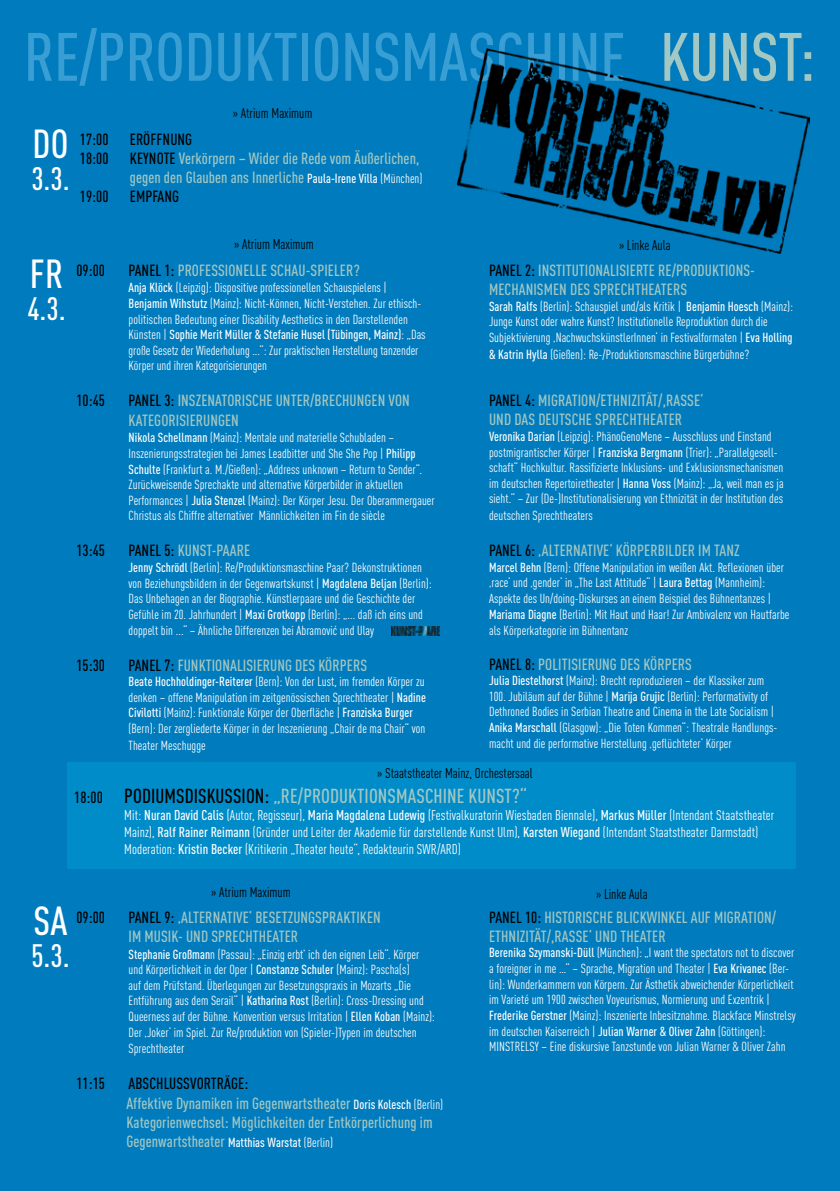
<style>
.page{position:relative;width:840px;height:1191px;background:#fff}
.page>*{position:absolute;margin:0;border:0;box-sizing:border-box;transform-origin:0 0}
.t1{font:500 condensed 67.2px "DIN Pro";letter-spacing:-.005em;color:#389ed3}
.t2{font:500 condensed 40px "DIN Pro";color:#fff}
.t3{font:500 condensed 32px "DIN Pro";color:#fff}
.t4{font:500 condensed 20px "DIN Pro";letter-spacing:.005em;color:#a3c7c2}
.t5{font:500 condensed 16px/19.2px "DIN Pro";letter-spacing:.005em;color:#a3c7c2}
.t6{font:500 condensed 16px "DIN Pro";letter-spacing:.005em;color:#000}
.t7{font:condensed 14px/16.8px "DIN Pro";letter-spacing:.005em;color:#fff}
.t8{font:condensed 14px "DIN Pro";color:#000}
.t9{font:condensed 13px/15.6px "DIN Pro";letter-spacing:.005em;color:#fff}
.s1{color:#a3c7c2}
.s2{color:#000}
.s3{font-size:13px;color:#fff}
.s4{font-weight:400;font-size:13px;color:#fff}
.s5{font-weight:500}
.s6{font-size:16px;color:#000}
.s7{font-size:14px}
</style>
<div class="page">
<div style="left:0;top:0;width:839px;height:1191px;background:#007cbe"></div>
<div style="left:67px;top:762px;width:728px;height:107px;background:#008cc9"></div>
<img style="left:457px;top:49px;width:352px;height:204px">
<img style="left:391px;top:627px;width:48px;height:8px">
<h1 class="t1" style="left:24px;top:7px;width:792px">RE/PRODUKTIONSMASCHINE <span class="s1">KUNST:</span></h1>
<h2 class="t2" style="left:32px;top:115px;width:37px">DO</h2>
<h3 class="t3" style="left:31px;top:155px;width:40px">3.3.</h3>
<p class="t8" style="left:233px;top:103px;width:81px">» Atrium Maximum</p>
<p class="t6" style="left:80px;top:127px;width:30px">17:00</p>
<p class="t6" style="left:130px;top:127px;width:64px">ERÖFFNUNG</p>
<p class="t6" style="left:80px;top:146px;width:30px">18:00</p>
<p class="t5" style="left:130px;top:147px;width:294px"><span class="s2">KEYNOTE</span> Verkörpern – Wider die Rede vom Äußerlichen, gegen den Glauben ans Innerliche <span class="s3">Paula-Irene Villa</span> <span class="s4">(München)</span></p>
<p class="t6" style="left:80px;top:185px;width:30px">19:00</p>
<p class="t6" style="left:130px;top:185px;width:51px">EMPFANG</p>
<h2 class="t2" style="left:30px;top:244px;width:35px">FR</h2>
<h3 class="t3" style="left:27px;top:285px;width:40px">4.3.</h3>
<p class="t8" style="left:234px;top:234px;width:81px">» Atrium Maximum</p>
<p class="t8" style="left:618px;top:234px;width:53px">» Linke Aula</p>
<p class="t6" style="left:76px;top:258px;width:30px">09:00</p>
<p class="t5" style="left:128px;top:259px;width:233px"><span class="s2">PANEL 1:</span> PROFESSIONELLE SCHAU-SPIELER?</p>
<p class="t9" style="left:128px;top:279px;width:298px"><span class="s5">Anja Klöck</span> (Leipzig): Dispositive professionellen Schauspielens | <span class="s5">Benjamin Wihstutz</span> (Mainz): Nicht-Können, Nicht-Verstehen. Zur ethisch&shy;politischen Bedeutung einer Disability Aesthetics in den Darstellenden Künsten | <span class="s5">Sophie Merit Müller &amp; Stefanie Husel (Tübingen, Mainz)</span>: „Das große Gesetz der Wiederholung ...“: Zur praktischen Herstellung tanzender Körper und ihren Kategorisierungen</p>
<p class="t6" style="left:76px;top:389px;width:30px">10:45</p>
<p class="t5" style="left:128px;top:390px;width:283px"><span class="s2">PANEL 3:</span> INSZENATORISCHE UNTER/BRECHUNGEN VON<br>KATEGORISIERUNGEN</p>
<p class="t9" style="left:128px;top:429px;width:307px"><span class="s5">Nikola Schellmann</span> (Mainz): Mentale und materielle Schubladen – Inszenierungsstrategien bei James Leadbitter und She She Pop | <span class="s5">Philipp Schulte</span> (Frankfurt a. M./Gießen): „Address unknown – Return to Sender“.<br>Zurückweisende Sprechakte und alternative Körperbilder in aktuellen Performances | <span class="s5">Julia Stenzel</span> (Mainz): Der Körper Jesu. Der Oberammergauer Christus als Chiffre alternativer Männlichkeiten im Fin de siècle</p>
<p class="t6" style="left:76px;top:539px;width:30px">13:45</p>
<p class="t5" style="left:128px;top:540px;width:123px"><span class="s2">PANEL 5:</span> KUNST-PAARE</p>
<p class="t9" style="left:128px;top:559px;width:305px"><span class="s5">Jenny Schrödl</span> (Berlin): Re/Produktionsmaschine Paar? Dekonstruktionen von Beziehungsbildern in der Gegenwartskunst | <span class="s5">Magdalena Beljan</span> (Berlin):<br>Das Unbehagen an der Biographie. Künstlerpaare und die Geschichte der Gefühle im 20. Jahrhundert | <span class="s5">Maxi Grotkopp</span> (Berlin): „... daß ich eins und doppelt bin ...“ – Ähnliche Differenzen bei Abramović und Ulay</p>
<p class="t6" style="left:76px;top:653px;width:30px">15:30</p>
<p class="t5" style="left:128px;top:654px;width:240px"><span class="s2">PANEL 7:</span> FUNKTIONALISIERUNG DES KÖRPERS</p>
<p class="t9" style="left:128px;top:672px;width:299px"><span class="s5">Beate Hochholdinger-Reiterer</span> (Bern): Von der Lust, im fremden Körper zu denken – offene Manipulation im zeitgenössischen Sprechtheater | <span class="s5">Nadine Civilotti</span> (Mainz): Funktionale Körper der Oberfläche | <span class="s5">Franziska Burger </span>(Bern): Der zergliederte Körper in der Inszenierung „Chair de ma Chair“ von Theater Meschugge</p>
<p class="t5" style="left:489px;top:259px;width:267px"><span class="s2">PANEL 2:</span> INSTITUTIONALISIERTE RE/PRODUKTIONS-<br>MECHANISMEN DES SPRECHTHEATERS</p>
<p class="t9" style="left:489px;top:297px;width:305px"><span class="s5">Sarah Ralfs</span> (Berlin): Schauspiel und/als Kritik | <span class="s5">Benjamin Hoesch</span> (Mainz):<br>Junge Kunst oder wahre Kunst? Institutionelle Reproduktion durch die Subjektivierung ‚NachwuchskünstlerInnen‘ in Festivalformaten | <span class="s5">Eva Holling &amp; Katrin Hylla</span> (Gießen): Re-/Produktionsmaschine Bürgerbühne?</p>
<p class="t5" style="left:489px;top:389px;width:216px"><span class="s2">PANEL 4:</span> MIGRATION/ETHNIZITÄT/,RASSE‘<br>UND DAS DEUTSCHE SPRECHTHEATER</p>
<p class="t9" style="left:489px;top:427px;width:296px"><span class="s5">Veronika Darian</span> (Leipzig): PhänoGenoMene – Ausschluss und Einstand postmigrantischer Körper | <span class="s5">Franziska Bergmann</span> (Trier): „Parallelgesell&shy;schaft“ Hochkultur. Rassifizierte Inklusions- und Exklusionsmechanismen im deutschen Repertoiretheater | <span class="s5">Hanna Voss</span> (Mainz): „Ja, weil man es ja sieht.“ – Zur (De-)Institutionalisierung von Ethnizität in der Institution des deutschen Sprechtheaters</p>
<p class="t5" style="left:489px;top:539px;width:252px"><span class="s2">PANEL 6:</span> ‚ALTERNATIVE‘ KÖRPERBILDER IM TANZ</p>
<p class="t9" style="left:489px;top:558px;width:302px"><span class="s5">Marcel Behn</span> (Bern): Offene Manipulation im weißen Akt. Reflexionen über ‚race‘ und ‚gender‘ in „The Last Attitude“ | <span class="s5">Laura Bettag</span> (Mannheim):<br>Aspekte des Un/doing-Diskurses an einem Beispiel des Bühnentanzes | <span class="s5">Mariama Diagne</span> (Berlin): Mit Haut und Haar! Zur Ambivalenz von Hautfarbe als Körperkategorie im Bühnentanz</p>
<p class="t5" style="left:489px;top:653px;width:204px"><span class="s2">PANEL 8:</span> POLITISIERUNG DES KÖRPERS</p>
<p class="t9" style="left:489px;top:672px;width:290px"><span class="s5">Julia Diestelhorst</span> (Mainz): Brecht reproduzieren – der Klassiker zum 100. Jubiläum auf der Bühne | <span class="s5">Marija Grujic</span> (Berlin): Performativity of Dethroned Bodies in Serbian Theatre and Cinema in the Late Socialism | <span class="s5">Anika Marschall</span> (Glasgow): „Die Toten Kommen“: Theatrale Handlungs&shy;macht und die performative Herstellung ‚geflüchteter‘ Körper</p>
<p class="t8" style="left:377px;top:763px;width:157px">» Staatstheater Mainz, Orchestersaal</p>
<h3 class="t4" style="left:74px;top:781px;width:454px"><span class="s6">18:00</span> <span class="s2">PODIUMSDISKUSSION:</span> „RE/PRODUKTIONSMASCHINE KUNST?“</h3>
<p class="t7" style="left:124px;top:806px;width:651px">Mit: <span class="s5">Nuran David Calis</span> (Autor, Regisseur), <span class="s5">Maria Magdalena Ludewig</span> (Festivalkuratorin Wiesbaden Biennale), <span class="s5">Markus Müller</span> (Intendant Staatstheater<br>Mainz), <span class="s5">Ralf Rainer Reimann</span> (Gründer und Leiter der Akademie für darstellende Kunst Ulm), <span class="s5">Karsten Wiegand</span> (Intendant Staatstheater Darmstadt)<br>Moderation: <span class="s5">Kristin Becker</span> (Kritikerin „Theater heute“, Redakteurin SWR/ARD)</p>
<h2 class="t2" style="left:33px;top:891px;width:36px">SA</h2>
<h3 class="t3" style="left:31px;top:932px;width:40px">5.3.</h3>
<p class="t8" style="left:211px;top:882px;width:81px">» Atrium Maximum</p>
<p class="t8" style="left:595px;top:883px;width:53px">» Linke Aula</p>
<p class="t6" style="left:76px;top:905px;width:30px">09:00</p>
<p class="t5" style="left:128px;top:906px;width:254px"><span class="s2">PANEL 9:</span> ‚ALTERNATIVE‘ BESETZUNGSPRAKTIKEN<br>IM MUSIK- UND SPRECHTHEATER</p>
<p class="t9" style="left:128px;top:945px;width:308px"><span class="s5">Stephanie Großman</span>n (Passau): „Einzig erbt’ ich den eignen Leib“. Körper und Körperlichkeit in der Oper | <span class="s5">Constanze Schuler</span> (Mainz): Pascha(s)<br>auf dem Prüfstand. Überlegungen zur Besetzungspraxis in Mozarts „Die Entführung aus dem Serail“ | <span class="s5">Katharina Rost</span> (Berlin): Cross-Dressing und Queerness auf der Bühne. Konvention versus Irritation | <span class="s5">Ellen Koban</span> (Mainz):<br>Der ‚Joker‘ im Spiel. Zur Re/produktion von (Spieler-)Typen im deutschen Sprechtheate<span class="s7">r</span></p>
<p class="t6" style="left:76px;top:1072px;width:30px">11:15</p>
<p class="t5" style="left:126px;top:1072px;width:318px"><span class="s2">ABSCHLUSSVORTRÄGE:<br></span>Affektive Dynamiken im Gegenwartstheater <span class="s3">Doris Kolesch</span> <span class="s4">(Berlin)<br></span>Kategorienwechsel: Möglichkeiten der Entkörperlichung im Gegenwartstheater <span class="s3">Matthias Warstat</span> <span class="s4">(Berlin)</span></p>
<p class="t5" style="left:489px;top:906px;width:288px"><span class="s2">PANEL 10:</span> HISTORISCHE BLICKWINKEL AUF MIGRATION/<br>ETHNIZITÄT/,RASSE‘ UND THEATER</p>
<p class="t9" style="left:489px;top:944px;width:308px"><span class="s5">Berenika Szymanski-Düll</span> (München): „I want the spectators not to discover a foreigner in me …“ – Sprache, Migration und Theater | <span class="s5">Eva Krivanec</span> (Ber&shy;lin): Wunderkammern von Körpern. Zur Ästhetik abweichender Körperlichkeit im Varieté um 1900 zwischen Voyeurismus, Normierung und Exzentrik | <span class="s5">Frederike Gerstner</span> (Mainz): Inszenierte Inbesitznahme. Blackface Minstrelsy im deutschen Kaiserreich | <span class="s5">Julian Warner &amp; Oliver Zahn</span> (Göttingen):<br>MINSTRELSY – Eine diskursive Tanzstunde von Julian Warner &amp; Oliver Zahn</p>
</div>
